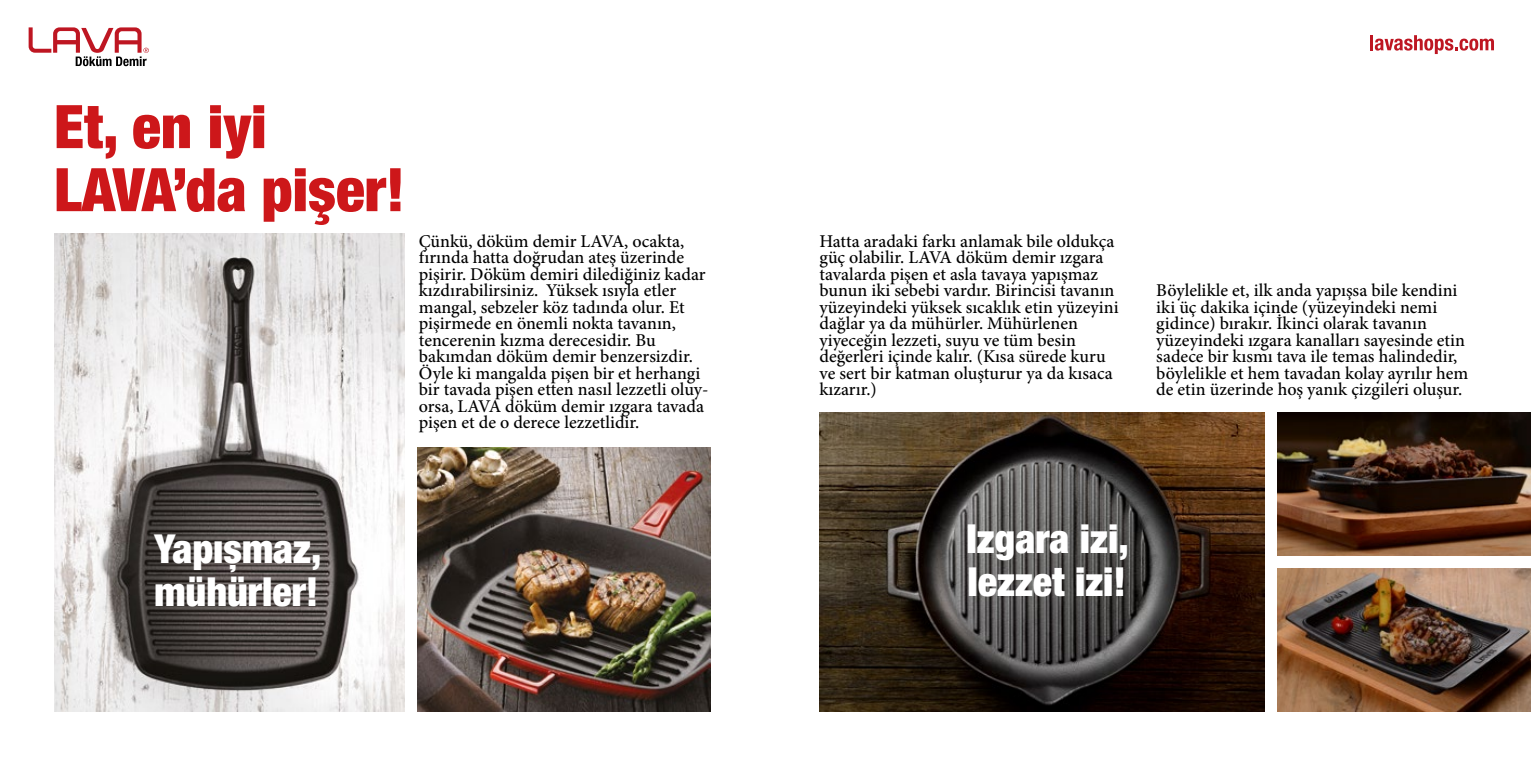
<style>
.page{position:relative;width:1531px;height:766px;background:#fff}
.page>*{position:absolute;margin:0;border:0;box-sizing:border-box;transform-origin:0 0}
.t1{font:900 condensed 60px/63px "Helvetica Neue LT Std";color:#cd171a}
.t2{font:900 condensed 40.05px/43.5px "Helvetica Neue LT Pro";color:#fff}
.t3{font:500 18px/16.5px "Minion Pro";color:#000}
</style>
<div class="page">
<svg style="left:29px;top:27px;width:120px;height:39px"></svg>
<hr style="left:1370px;top:35px;width:3px;height:15px;background:#be1622">
<svg style="left:1375px;top:35px;width:119px;height:19px"></svg>
<img style="left:418px;top:447px;width:292px;height:264px">
<img style="left:1277px;top:568px;width:254px;height:143px">
<img style="left:1277px;top:412px;width:254px;height:143px">
<img style="left:819px;top:412px;width:445px;height:299px">
<img style="left:54px;top:233px;width:351px;height:478px">
<h1 class="t1" style="left:54px;top:94px;width:352px">Et, en iyi<br>LAVA’da pişer!</h1>
<p class="t3" style="left:419px;top:232px;width:291px">Çünkü, döküm demir LAVA, ocakta, fırında hatta doğrudan ateş üzerinde pişirir. Döküm demiri dilediğiniz kadar kızdırabilirsiniz. Yüksek ısıyla etler mangal, sebzeler köz tadında olur. Et pişirmede en önemli nokta tavanın, tencerenin kızma derecesidir. Bu bakımdan döküm demir benzersizdir.<br>Öyle ki mangalda pişen bir et herhangi bir tavada pişen etten nasıl lezzetli oluy&shy;orsa, LAVA döküm demir ızgara tavada pişen et de o derece lezzetlidir.</p>
<p class="t3" style="left:819px;top:233px;width:301px">Hatta aradaki farkı anlamak bile oldukça güç olabilir. LAVA döküm demir ızgara tavalarda pişen et asla tavaya yapışmaz bunun iki sebebi vardır. Birincisi tavanın yüzeyindeki yüksek sıcaklık etin yüzeyini dağlar ya da mühürler. Mühürlenen yiyeceğin lezzeti, suyu ve tüm besin değerleri içinde kalır. (Kısa sürede kuru ve sert bir katman oluşturur ya da kısaca kızarır.)</p>
<p class="t3" style="left:1156px;top:282px;width:313px">Böylelikle et, ilk anda yapışsa bile kendini iki üç dakika içinde (yüzeyindeki nemi gidince) bırakır. İkinci olarak tavanın yüzeyindeki ızgara kanalları sayesinde etin sadece bir kısmı tava ile temas halindedir, böylelikle et hem tavadan kolay ayrılır hem de etin üzerinde hoş yanık çizgileri oluşur.</p>
<h2 class="t2" style="left:154px;top:525px;width:169px">Yapışmaz, mühürler!</h2>
<h2 class="t2" style="left:966px;top:515px;width:164px">Izgara izi, lezzet izi!</h2>
</div>
